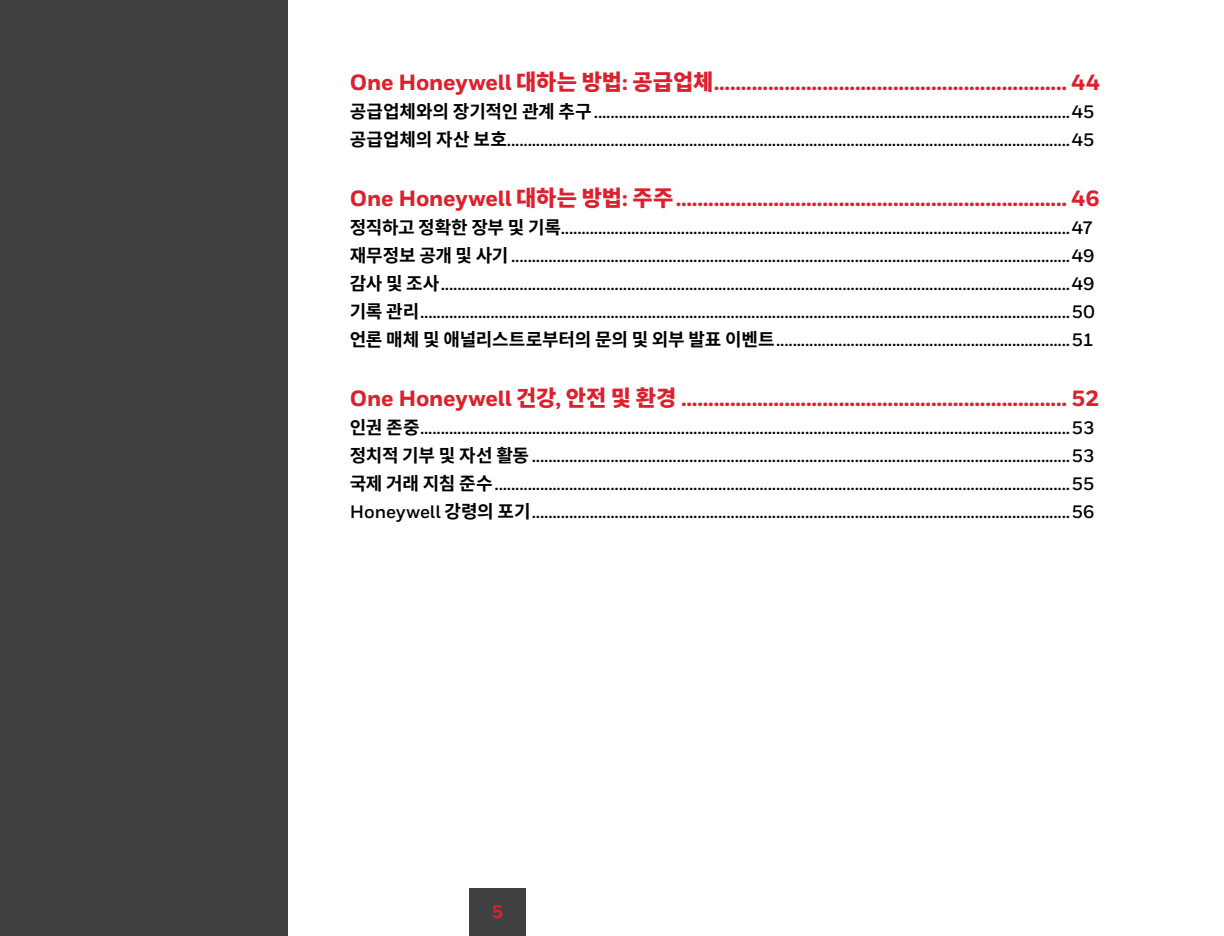
<style>
.page{position:relative;width:1224px;height:936px;background:#fff}
.page>*{position:absolute;margin:0;border:0;box-sizing:border-box;transform-origin:0 0}
.t1{font:800 22px "Honeywell Sans";letter-spacing:-.01em;color:#dc202e}
.t2{font:700 18px/28px "Honeywell Sans";letter-spacing:.01em;color:#000;text-align:justify}
.t3{font:800 18px "Honeywell Sans";color:#dc202e}
.s1{font-family:"Noto Sans CJ Kkr";font-weight:900}
.s2{font-family:"Noto Sans CJ Kkr"}
</style>
<div class="page">
<div style="left:0;top:0;width:288px;height:936px;background:#424142"></div>
<div style="left:469px;top:889px;width:57px;height:47px;background:#414042"></div>
<p class="t1" style="left:350px;top:68px;width:752px">One Honeywell <span class="s1">대하는 방법</span>: <span class="s1">공급업체</span>.................................................................. 44</p>
<p class="t2" style="left:350px;top:98px;width:746px"><span class="s2">공급업체와의 장기적인 관계 추구</span>...................................................................................................................45 <span class="s2">공급업체의 자산 보호</span>........................................................................................................................................45</p>
<p class="t1" style="left:350px;top:184px;width:751px">One Honeywell <span class="s1">대하는 방법</span>: <span class="s1">주주</span>......................................................................... 46</p>
<p class="t2" style="left:350px;top:214px;width:747px"><span class="s2">정직하고 정확한 장부 및 기록</span>...........................................................................................................................47 <span class="s2">재무정보 공개 및 사기</span> .......................................................................................................................................49 <span class="s2">감사 및 조사</span>........................................................................................................................................................49 <span class="s2">기록 관리</span>.............................................................................................................................................................50 <span class="s2">언론 매체 및 애널리스트로부터의 문의 및 외부 발표 이벤트</span>.......................................................................51</p>
<p class="t1" style="left:350px;top:384px;width:751px">One Honeywell <span class="s1">건강</span>, <span class="s1">안전 및 환경</span>........................................................................ 52</p>
<p class="t2" style="left:350px;top:414px;width:746px"><span class="s2">인권 존중</span>.............................................................................................................................................................53 <span class="s2">정치적 기부 및 자선 활동</span> ..................................................................................................................................53 <span class="s2">국제 거래 지침 준수</span>...........................................................................................................................................55<br>Honeywell <span class="s2">강령의 포기</span>..................................................................................................................................56</p>
<p class="t3" style="left:492px;top:901px;width:13px">5</p>
</div>
